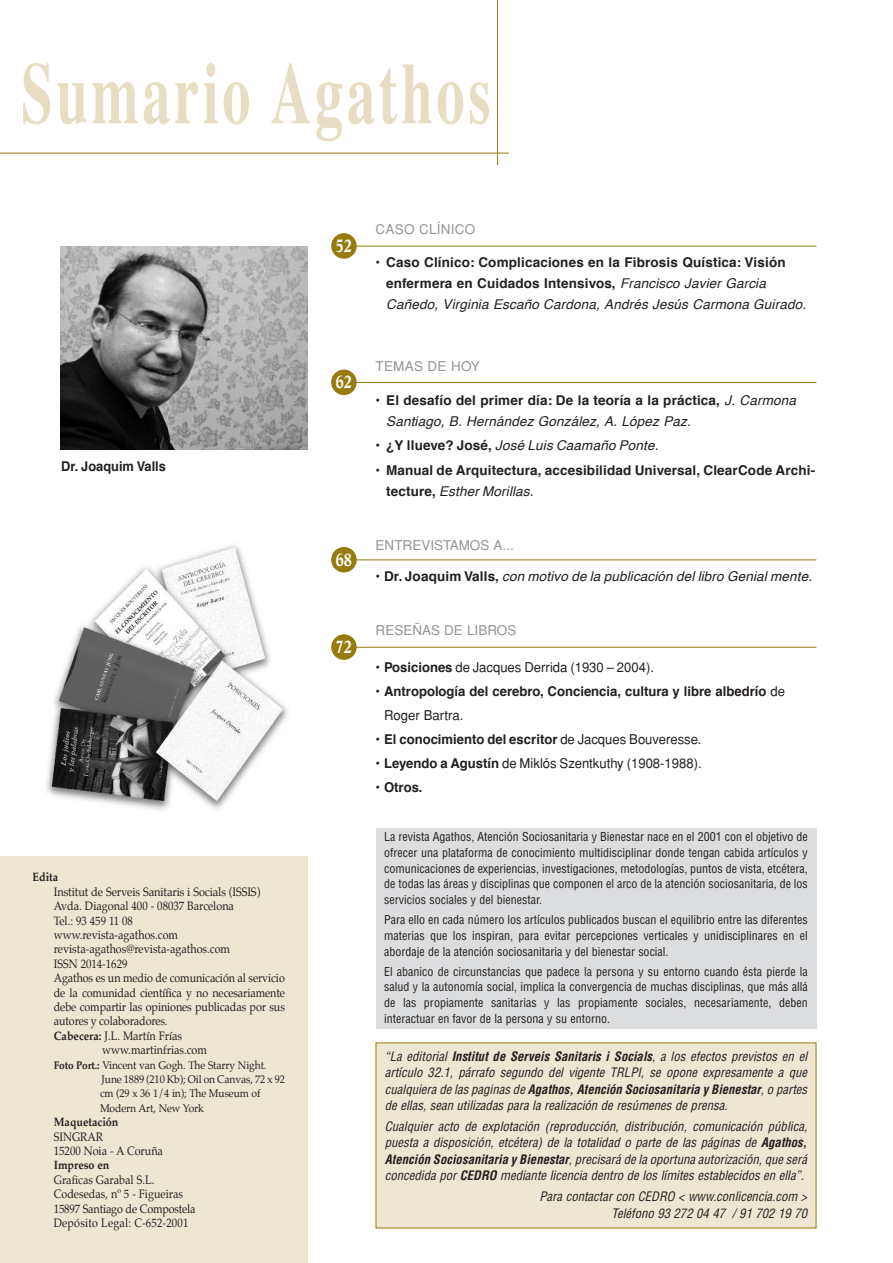
<style>
.page{position:relative;width:893px;height:1263px;background:#fff}
.page>*{position:absolute;margin:0;border:0;box-sizing:border-box;transform-origin:0 0}
.t1{font:700 87px "Times";letter-spacing:.065em;color:#e6ddc2;scale:.65 1}
.t2{font:700 18px "Life";color:#fff;scale:.8 1}
.t3{font:700 13.5px/20.7px "Helvetica";letter-spacing:.01em;color:#231f20}
.t4{font:italic 13.5px/20.7px "Helvetica";letter-spacing:.01em;color:#231f20}
.t5{font:13.5px "Helvetica";color:#231f20}
.t6{font:13.5px "Helvetica";color:#939598}
.t7{font:700 13.5px "Helvetica";letter-spacing:.01em;color:#231f20;scale:.95 1}
.t8{font:italic condensed 12.75px/16.5px "Helvetica";color:#231f20;text-align:justify}
.t9{font:condensed 12px/15.8px "Helvetica";color:#231f20;text-align:justify}
.t10{font:12px/14.4px "Palatino";letter-spacing:-.01em;color:#231f20;scale:.9 1}
.t11{font:12px "Palatino";letter-spacing:-.01em;color:#231f20;scale:.92 1}
.t12{font:700 12px "Palatino";color:#231f20;scale:.9 1}
.t13{font:10.95px/14.4px "Palatino";letter-spacing:-.01em;color:#231f20;scale:.94 1}
.s1{font-weight:700}
.s2{font-weight:400;font-style:italic}
.s3{font-weight:700;font-style:normal}
.s4{font-weight:400}
</style>
<div class="page">
<hr style="left:0;top:153px;width:509px;height:1px;background:#977b0e">
<hr style="left:497px;top:0;width:1px;height:165px;background:#977b0e">
<div style="left:376px;top:1043px;width:440px;height:185px;background:#ede6d1"></div>
<div style="left:376px;top:828px;width:440px;height:201px;background:#dcdddf"></div>
<div style="left:331px;top:233px;width:26px;height:26px;background:#977b0e;border-radius:13px"></div>
<hr style="left:355px;top:246px;width:461px;height:1px;background:#977b0e">
<div style="left:331px;top:634px;width:26px;height:26px;background:#977b0e;border-radius:13px"></div>
<hr style="left:355px;top:647px;width:461px;height:1px;background:#977b0e">
<div style="left:331px;top:547px;width:26px;height:25px;background:#977b0e;border-radius:13px"></div>
<hr style="left:355px;top:559px;width:461px;height:1px;background:#977b0e">
<div style="left:331px;top:370px;width:26px;height:25px;background:#977b0e;border-radius:13px"></div>
<hr style="left:355px;top:382px;width:461px;height:1px;background:#977b0e">
<div style="left:0;top:856px;width:308px;height:407px;background:#ede6d1"></div>
<img style="left:46px;top:545px;width:242px;height:265px">
<img style="left:60px;top:246px;width:248px;height:204px">
<h1 class="t1" style="left:21px;top:58px;width:723px">Sumario Agathos</h1>
<p class="t7" style="left:61px;top:460px;width:112px">Dr. Joaquim Valls</p>
<p class="t12" style="left:33px;top:871px;width:30px">Edita</p>
<p class="t11" style="left:54px;top:886px;width:226px">Institut de Serveis Sanitaris i Socials (ISSIS)</p>
<p class="t10" style="left:54px;top:900px;width:202px">Avda. Diagonal 400 - 08037 Barcelona</p>
<p class="t10" style="left:54px;top:914px;width:90px">Tel.: 93 459 11 08</p>
<p class="t10" style="left:54px;top:928px;width:140px">www.revista-agathos.com</p>
<p class="t10" style="left:54px;top:943px;width:197px">revista-agathos@revista-agathos.com</p>
<p class="t10" style="left:54px;top:957px;width:83px">ISSN 2014-1629</p>
<p class="t10" style="left:54px;top:972px;width:258px">Agathos es un medio de comunicación al servicio</p>
<p class="t10" style="left:54px;top:986px;width:258px">de la comunidad científica y no necesariamente</p>
<p class="t10" style="left:54px;top:1000px;width:258px">debe compartir las opiniones publicadas por sus</p>
<p class="t10" style="left:54px;top:1015px;width:128px">autores y colaboradores.</p>
<p class="t10" style="left:54px;top:1029px;width:144px"><span class="s1">Cabecera:</span> J.L. Martín Frías</p>
<p class="t10" style="left:102px;top:1044px;width:118px">www.martinfrias.com</p>
<p class="t13" style="left:100px;top:1058px;width:198px;text-indent:-46px"><span class="s1">Foto Port.:</span> Vincent van Gogh. The Starry Night.<br>June 1889 (210 Kb); Oil on Canvas, 72 x 92 cm (29 x 36 1/4 in); The Museum of Modern Art, New York</p>
<p class="t12" style="left:54px;top:1116px;width:73px">Maquetación</p>
<p class="t10" style="left:54px;top:1130px;width:123px">SINGRAR<br>15200 Noia - A Coruña</p>
<p class="t12" style="left:54px;top:1159px;width:63px">Impreso en</p>
<p class="t10" style="left:54px;top:1173px;width:159px">Graficas Garabal S.L.<br>Codesedas, nº 5 - Figueiras<br>15897 Santiago de Compostela<br>Depósito Legal: C-652-2001</p>
<h2 class="t2" style="left:336px;top:238px;width:22px">52</h2>
<h2 class="t2" style="left:336px;top:375px;width:22px">62</h2>
<h2 class="t2" style="left:336px;top:552px;width:22px">68</h2>
<h2 class="t2" style="left:336px;top:639px;width:22px">72</h2>
<p class="t6" style="left:376px;top:221px;width:101px">CASO CLÍNICO</p>
<p class="t3" style="left:386px;top:253px;width:421px;text-indent:-11px">• Caso Clínico: Complicaciones en la Fibrosis Quística: Visión enfermera en Cuidados Intensivos, <span class="s2">Francisco Javier Garcia<br>Cañedo, Virginia Escaño Cardona, Andrés Jesús Carmona Guirado.</span></p>
<p class="t6" style="left:376px;top:359px;width:106px">TEMAS DE HOY</p>
<p class="t4" style="left:386px;top:391px;width:411px;text-indent:-11px"><span class="s3">• El desafío del primer día: De la teoría a la práctica,</span> J. Carmona<br>Santiago, B. Hernández González, A. López Paz.</p>
<p class="t4" style="left:376px;top:436px;width:284px"><span class="s3">• ¿Y llueve? José,</span> José Luis Caamaño Ponte.</p>
<p class="t3" style="left:386px;top:461px;width:431px;text-indent:-11px">• Manual de Arquitectura, accesibilidad Universal, ClearCode Archi&shy;tecture, <span class="s2">Esther Morillas.</span></p>
<p class="t6" style="left:376px;top:538px;width:140px">ENTREVISTAMOS A...</p>
<p class="t4" style="left:376px;top:567px;width:438px"><span class="s3">• Dr. Joaquim Valls,</span> con motivo de la publicación del libro Genial mente.</p>
<p class="t6" style="left:376px;top:623px;width:142px">RESEÑAS DE LIBROS</p>
<p class="t5" style="left:376px;top:659px;width:280px"><span class="s1">• Posiciones</span> de Jacques Derrida (1930 – 2004).</p>
<p class="t3" style="left:384px;top:680px;width:402px;line-height:24px;text-indent:-9px">• Antropología del cerebro, Conciencia, cultura y libre albedrío <span class="s4">de<br>Roger Bartra.</span></p>
<p class="t3" style="left:376px;top:730px;width:327px">• El conocimiento del escritor <span class="s4">de Jacques Bouveresse.</span></p>
<p class="t5" style="left:376px;top:755px;width:328px"><span class="s1">• Leyendo a Agustín</span> de Miklós Szentkuthy (1908-1988).</p>
<p class="t3" style="left:376px;top:778px;width:48px">• Otros.</p>
<p class="t9" style="left:384px;top:830px;width:425px">La revista Agathos, Atención Sociosanitaria y Bienestar nace en el 2001 con el objetivo de ofrecer una plataforma de conocimiento multidisciplinar donde tengan cabida artículos y comunicaciones de experiencias, investigaciones, metodologías, puntos de vista, etcétera, de todas las áreas y disciplinas que componen el arco de la atención sociosanitaria, de los servicios sociales y del bienestar.</p>
<p class="t9" style="left:384px;top:913px;width:425px">Para ello en cada número los artículos publicados buscan el equilibrio entre las diferentes materias que los inspiran, para evitar percepciones verticales y unidisciplinares en el abordaje de la atención sociosanitaria y del bienestar social.</p>
<p class="t9" style="left:384px;top:964px;width:425px">El abanico de circunstancias que padece la persona y su entorno cuando ésta pierde la salud y la autonomía social, implica la convergencia de muchas disciplinas, que más allá de las propiamente sanitarias y las propiamente sociales, necesariamente, deben interactuar en favor de la persona y su entorno.</p>
<p class="t8" style="left:385px;top:1049px;width:424px">“La editorial <span class="s1">Institut de Serveis Sanitaris i Socials</span>, a los efectos previstos en el artículo 32.1, párrafo segundo del vigente TRLPI, se opone expresamente a que cualquiera de las paginas de <span class="s1">Agathos, Atención Sociosanitaria y Bienestar</span>, o partes de ellas, sean utilizadas para la realización de resúmenes de prensa.</p>
<p class="t8" style="left:385px;top:1119px;width:424px">Cualquier acto de explotación (reproducción, distribución, comunicación pública, puesta a disposición, etcétera) de la totalidad o parte de las páginas de <span class="s1">Agathos, Atención Sociosanitaria y Bienestar</span>, precisará de la oportuna autorización, que será concedida por <span class="s1">CEDRO</span> mediante licencia dentro de los límites establecidos en ella”.</p>
<p class="t8" style="left:539px;top:1189px;width:269px;text-align:right">Para contactar con CEDRO &lt; www.conlicencia.com &gt;<br>Teléfono 93 272 04 47 / 91 702 19 70</p>
</div>
